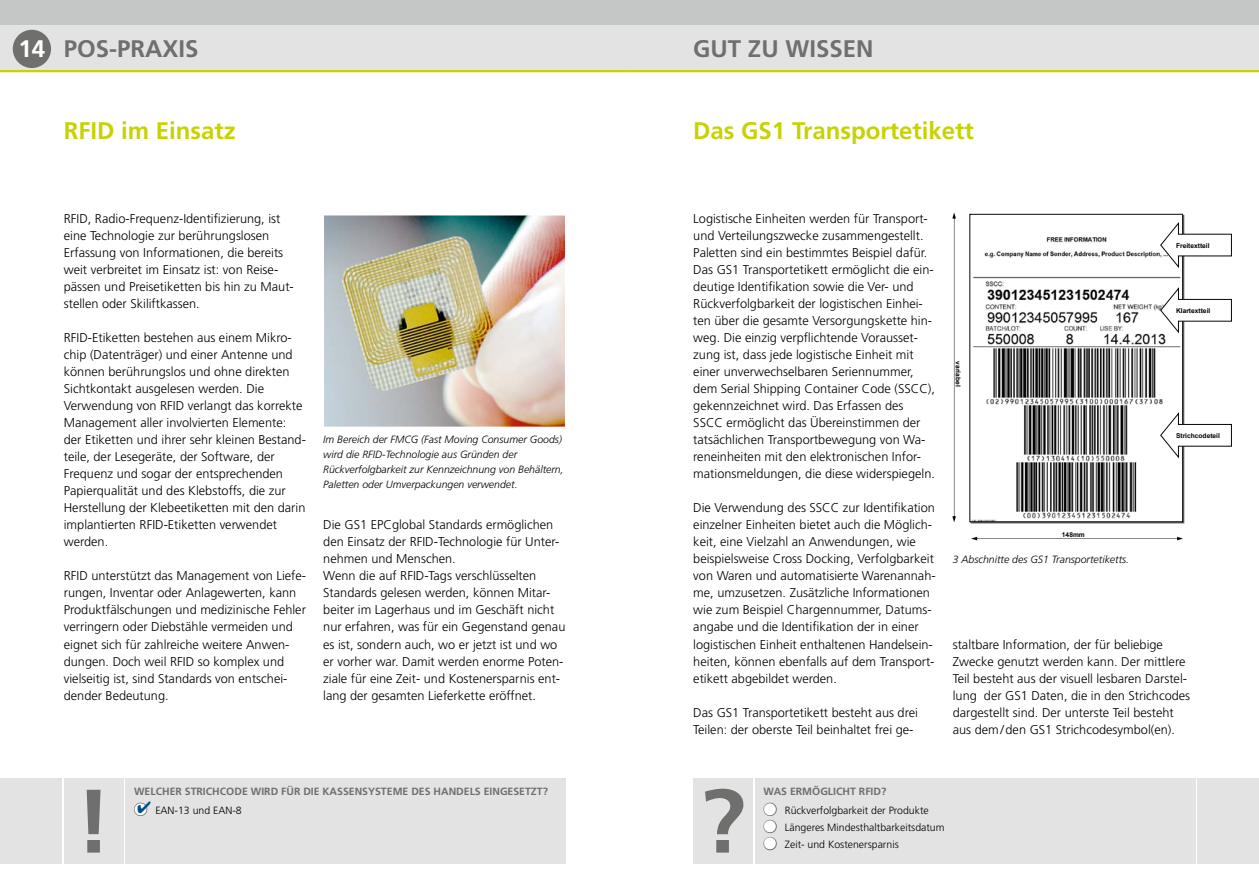
<style>
.page{position:relative;width:1259px;height:893px;background:#fff}
.page>*{position:absolute;margin:0;border:0;box-sizing:border-box;transform-origin:0 0}
.t1{font:700 24px "Frutiger CE";color:#c7d300}
.t2{font:700 24px "Frutiger CE";color:#6f6f6e}
.t3{font:300 12.75px/17px "Frutiger CE";color:#000}
.t4{font:italic 300 10.5px/15px "Frutiger CE";color:#000}
.t5{font:300 10.5px "Frutiger CE";color:#000}
.t6{font:700 10.5px "Frutiger CE";color:#6f6f6e}
.t7{font:700 6.6px "Arial";color:#000}
.t8{font:italic 6px "Arial";color:#000}
.s1{color:#fff}
.s2{color:#004f8b}
</style>
<div class="page">
<img style="left:972px;top:237px;width:209px;height:283px">
<div style="left:969px;top:214px;width:214px;height:308px;border:1px solid #070707"></div>
<svg style="left:1159px;top:222px;width:73px;height:47px"></svg>
<svg style="left:1159px;top:287px;width:73px;height:48px"></svg>
<svg style="left:1159px;top:412px;width:73px;height:48px"></svg>
<svg style="left:971px;top:537px;width:212px;height:3px"></svg>
<svg style="left:952px;top:212px;width:4px;height:310px"></svg>
<img style="left:325px;top:217px;width:238px;height:208px">
<div style="left:322px;top:214px;width:244px;height:214px;border:2px solid #fff"></div>
<div style="left:1197px;top:778px;width:62px;height:85px;background:#e3e3e3"></div>
<div style="left:755px;top:778px;width:440px;height:85px;background:#e3e3e3"></div>
<div style="left:693px;top:778px;width:60px;height:85px;background:#e3e3e3"></div>
<svg style="left:705px;top:789px;width:38px;height:64px"></svg>
<div style="left:0;top:778px;width:62px;height:85px;background:#e3e3e3"></div>
<div style="left:126px;top:778px;width:440px;height:85px;background:#e3e3e3"></div>
<div style="left:64px;top:778px;width:59px;height:85px;background:#e3e3e3"></div>
<svg style="left:87px;top:790px;width:14px;height:63px"></svg>
<div style="left:0;top:0;width:629px;height:26px;background:#c5c6c6"></div>
<div style="left:629px;top:0;width:630px;height:26px;background:#c5c6c6"></div>
<div style="left:0;top:26px;width:629px;height:46px;background:#e3e3e3"></div>
<div style="left:629px;top:26px;width:630px;height:46px;background:#e3e3e3"></div>
<hr style="left:0;top:70px;width:629px;height:2px;background:#c7d300">
<hr style="left:629px;top:70px;width:630px;height:2px;background:#c7d300">
<div style="left:13px;top:30px;width:38px;height:38px;background:#6f6f6e;border-radius:50%"></div>
<svg style="left:763px;top:802px;width:14px;height:49px"></svg>
<svg style="left:134px;top:802px;width:14px;height:14px"></svg>
<h1 class="t2" style="left:19px;top:35px;width:181px"><span class="s1">14</span> POS-PRAXIS</h1>
<h1 class="t2" style="left:693px;top:35px;width:182px">GUT ZU WISSEN</h1>
<h1 class="t1" style="left:64px;top:117px;width:174px">RFID im Einsatz</h1>
<p class="t3" style="left:64px;top:210px;width:232px">RFID, Radio-Frequenz-Identifizierung, ist eine Technologie zur berührungslosen Erfassung von Informationen, die bereits weit verbreitet im Einsatz ist: von Reise&shy;pässen und Preisetiketten bis hin zu Maut&shy;stellen oder Skiliftkassen.</p>
<p class="t3" style="left:64px;top:329px;width:244px">RFID-Etiketten bestehen aus einem Mikro&shy;chip (Datenträger) und einer Antenne und können berührungslos und ohne direkten Sichtkontakt ausgelesen werden. Die Verwendung von RFID verlangt das korrekte Management aller involvierten Elemente: der Etiketten und ihrer sehr kleinen Bestand&shy;teile, der Lesegeräte, der Software, der Frequenz und sogar der entsprechenden Papierqualität und des Klebstoffs, die zur Herstellung der Klebeetiketten mit den darin implantierten RFID-Etiketten verwendet werden.</p>
<p class="t3" style="left:64px;top:567px;width:244px">RFID unterstützt das Management von Liefe&shy;rungen, Inventar oder Anlagewerten, kann Produktfälschungen und medizinische Fehler verringern oder Diebstähle vermeiden und eignet sich für zahlreiche weitere Anwen&shy;dungen. Doch weil RFID so komplex und vielseitig ist, sind Standards von entschei&shy;dender Bedeutung.</p>
<p class="t4" style="left:323px;top:431px;width:242px">Im Bereich der FMCG (Fast Moving Consumer Goods) wird die RFID-Technologie aus Gründen der Rückverfolgbarkeit zur Kennzeichnung von Behältern, Paletten oder Umverpackungen verwendet.</p>
<p class="t3" style="left:323px;top:516px;width:244px">Die GS1 EPCglobal Standards ermöglichen den Einsatz der RFID-Technologie für Unter&shy;nehmen und Menschen.<br>Wenn die auf RFID-Tags verschlüsselten Standards gelesen werden, können Mitar&shy;beiter im Lagerhaus und im Geschäft nicht nur erfahren, was für ein Gegenstand genau es ist, sondern auch, wo er jetzt ist und wo er vorher war. Damit werden enorme Poten&shy;ziale für eine Zeit- und Kostenersparnis ent&shy;lang der gesamten Lieferkette eröffnet.</p>
<p class="t6" style="left:134px;top:785px;width:415px">WELCHER STRICHCODE WIRD FÜR DIE KASSENSYSTEME DES HANDELS EINGESETZT?</p>
<p class="t5" style="left:134px;top:804px;width:109px"><span class="s1">●</span><span class="s2">✔</span> EAN-13 und EAN-8</p>
<h1 class="t1" style="left:693px;top:117px;width:282px">Das GS1 Transportetikett</h1>
<p class="t3" style="left:693px;top:210px;width:243px">Logistische Einheiten werden für Transport&shy;und Verteilungszwecke zusammengestellt.<br>Paletten sind ein bestimmtes Beispiel dafür.<br>Das GS1 Transportetikett ermöglicht die ein&shy;deutige Identifikation sowie die Ver- und Rückverfolgbarkeit der logistischen Einhei&shy;ten über die gesamte Versorgungskette hin&shy;weg. Die einzig verpflichtende Vorausset&shy;zung ist, dass jede logistische Einheit mit einer unverwechselbaren Seriennummer, dem Serial Shipping Container Code (SSCC), gekennzeichnet wird. Das Erfassen des SSCC ermöglicht das Übereinstimmen der tatsächlichen Transportbewegung von Wa&shy;reneinheiten mit den elektronischen Infor&shy;mationsmeldungen, die diese widerspiegeln.</p>
<p class="t3" style="left:693px;top:499px;width:244px">Die Verwendung des SSCC zur Identifikation einzelner Einheiten bietet auch die Möglich&shy;keit, eine Vielzahl an Anwendungen, wie beispielsweise Cross Docking, Verfolgbarkeit von Waren und automatisierte Warenannah&shy;me, umzusetzen. Zusätzliche Informationen wie zum Beispiel Chargennummer, Datums&shy;angabe und die Identifikation der in einer logistischen Einheit enthaltenen Handelsein&shy;heiten, können ebenfalls auf dem Transport&shy;etikett abgebildet werden.</p>
<p class="t3" style="left:693px;top:703px;width:226px">Das GS1 Transportetikett besteht aus drei<br>Teilen: der oberste Teil beinhaltet frei ge-</p>
<p class="t7" style="left:1176px;top:241px;width:35px">Freitextteil</p>
<p class="t7" style="left:962px;top:361px;width:27px;rotate:90deg">variabel</p>
<p class="t7" style="left:1062px;top:531px;width:24px">148mm</p>
<p class="t8" style="left:1012px;top:550px;width:18px">Bild 2.</p>
<p class="t4" style="left:952px;top:552px;width:178px">3 Abschnitte des GS1 Transportetiketts.</p>
<p class="t7" style="left:1176px;top:307px;width:36px">Klartextteil</p>
<p class="t7" style="left:1176px;top:432px;width:45px">Strichcodeteil</p>
<p class="t3" style="left:952px;top:635px;width:239px">staltbare Information, der für beliebige Zwecke genutzt werden kann. Der mittlere Teil besteht aus der visuell lesbaren Darstel&shy;lung der GS1 Daten, die in den Strichcodes dargestellt sind. Der unterste Teil besteht aus dem/den GS1 Strichcodesymbol(en).</p>
<p class="t6" style="left:763px;top:785px;width:124px">WAS ERMÖGLICHT RFID?</p>
<p class="t5" style="left:763px;top:804px;width:167px"><span class="s1">●</span> Rückverfolgbarkeit der Produkte</p>
<p class="t5" style="left:763px;top:821px;width:182px"><span class="s1">●</span> Längeres Mindesthaltbarkeitsdatum</p>
<p class="t5" style="left:763px;top:838px;width:137px"><span class="s1">●</span> Zeit- und Kostenersparnis</p>
</div>
